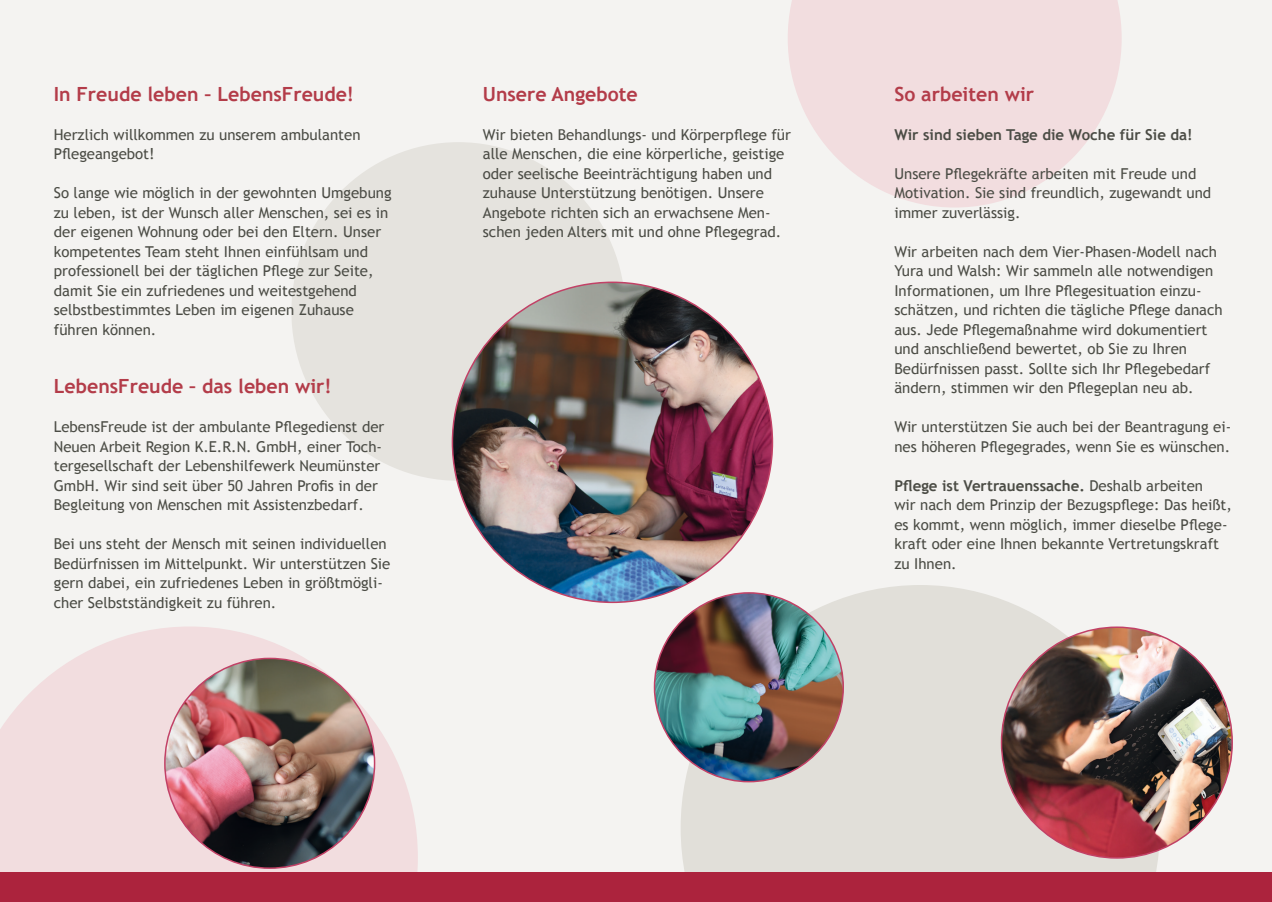
<style>
.page{position:relative;width:1272px;height:902px;background:#fff}
.page>*{position:absolute;margin:0;border:0;box-sizing:border-box;transform-origin:0 0}
.t1{font:700 19.5px "Trebuchet MS";color:#b33c49}
.t2{font:15px/19.5px "Trebuchet MS";color:#4b4c45}
.t3{font:700 15px "Trebuchet MS";color:#4b4c45}
.s1{font-weight:700}
</style>
<div class="page">
<div style="left:0;top:0;width:1271px;height:901px;background:#f4f3f1"></div>
<svg style="left:788px;top:0;width:333px;height:207px;fill:#f2dddf"></svg>
<svg style="left:0;top:626px;width:418px;height:246px;fill:#f2dddf"></svg>
<div style="left:291px;top:142px;width:334px;height:338px;background:#e5e3de;border-radius:50%"></div>
<svg style="left:680px;top:585px;width:479px;height:287px;fill:#e1dfd9"></svg>
<img style="left:165px;top:658px;width:209px;height:210px;border-radius:105px">
<img style="left:654px;top:593px;width:189px;height:188px;border-radius:94px">
<img style="left:1001px;top:627px;width:231px;height:230px;border-radius:115px">
<img style="left:452px;top:282px;width:320px;height:320px;border-radius:160px">
<div style="left:0;top:872px;width:1271px;height:29px;background:#ac233d"></div>
<p class="t1" style="left:54px;top:81px;width:302px">In Freude leben – LebensFreude!</p>
<p class="t2" style="left:54px;top:125px;width:308px">Herzlich willkommen zu unserem ambulanten<br>Pflegeangebot!</p>
<p class="t2" style="left:54px;top:183px;width:339px">So lange wie möglich in der gewohnten Umgebung zu leben, ist der Wunsch aller Menschen, sei es in der eigenen Wohnung oder bei den Eltern. Unser kompetentes Team steht Ihnen einfühlsam und professionell bei der täglichen Pflege zur Seite, damit Sie ein zufriedenes und weitestgehend selbstbestimmtes Leben im eigenen Zuhause führen können.</p>
<p class="t1" style="left:54px;top:374px;width:279px">LebensFreude – das leben wir!</p>
<p class="t2" style="left:54px;top:417px;width:332px">LebensFreude ist der ambulante Pflegedienst der Neuen Arbeit Region K.E.R.N. GmbH, einer Toch&shy;tergesellschaft der Lebenshilfewerk Neumünster GmbH. Wir sind seit über 50 Jahren Profis in der Begleitung von Menschen mit Assistenzbedarf.</p>
<p class="t2" style="left:54px;top:534px;width:338px">Bei uns steht der Mensch mit seinen individuellen Bedürfnissen im Mittelpunkt. Wir unterstützen Sie gern dabei, ein zufriedenes Leben in größtmögli&shy;cher Selbstständigkeit zu führen.</p>
<p class="t1" style="left:483px;top:81px;width:156px">Unsere Angebote</p>
<p class="t2" style="left:483px;top:125px;width:310px">Wir bieten Behandlungs- und Körperpflege für alle Menschen, die eine körperliche, geistige oder seelische Beeinträchtigung haben und zuhause Unterstützung benötigen. Unsere Angebote richten sich an erwachsene Men-</p>
<p class="t2" style="left:483px;top:222px;width:300px">schen jeden Alters mit und ohne Pflegegrad.</p>
<p class="t1" style="left:894px;top:81px;width:141px">So arbeiten wir</p>
<p class="t3" style="left:894px;top:125px;width:300px">Wir sind sieben Tage die Woche für Sie da!</p>
<p class="t2" style="left:894px;top:164px;width:318px">Unsere Pflegekräfte arbeiten mit Freude und<br>Motivation. Sie sind freundlich, zugewandt und immer zuverlässig.</p>
<p class="t2" style="left:894px;top:242px;width:330px">Wir arbeiten nach dem Vier-Phasen-Modell nach Yura und Walsh: Wir sammeln alle notwendigen Informationen, um Ihre Pflegesituation einzu&shy;schätzen, und richten die tägliche Pflege danach aus. Jede Pflegemaßnahme wird dokumentiert und anschließend bewertet, ob Sie zu Ihren Bedürfnissen passt. Sollte sich Ihr Pflegebedarf ändern, stimmen wir den Pflegeplan neu ab.</p>
<p class="t2" style="left:894px;top:417px;width:338px">Wir unterstützen Sie auch bei der Beantragung ei&shy;nes höheren Pflegegrades, wenn Sie es wünschen.</p>
<p class="t2" style="left:894px;top:476px;width:339px"><span class="s1">Pflege ist Vertrauenssache.</span> Deshalb arbeiten<br>wir nach dem Prinzip der Bezugspflege: Das heißt, es kommt, wenn möglich, immer dieselbe Pflege&shy;kraft oder eine Ihnen bekannte Vertretungskraft zu Ihnen.</p>
</div>
